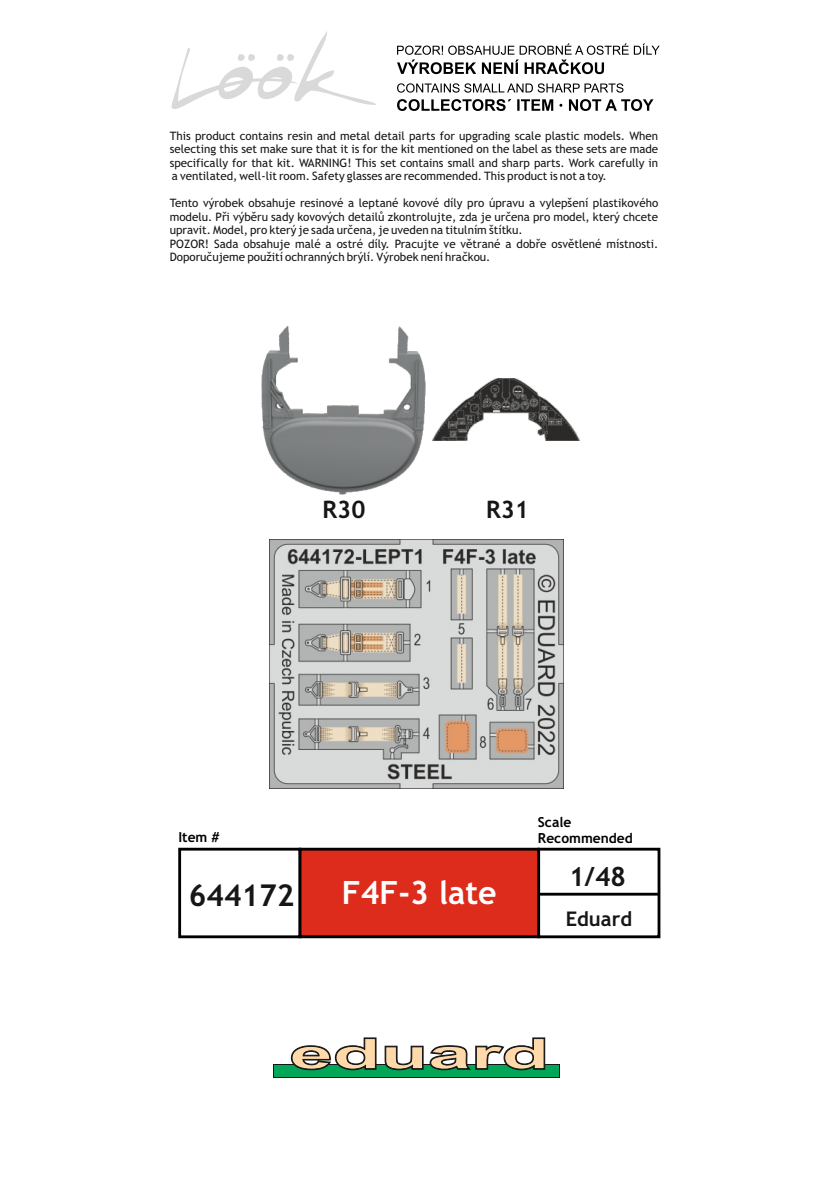
<style>
.page{position:relative;width:840px;height:1191px;background:#fff}
.page>*{position:absolute;margin:0;border:0;box-sizing:border-box;transform-origin:0 0}
.t1{font:700 32.2px "Trebuchet MS";color:#fff}
.t2{font:700 30px "Trebuchet MS";color:#151616}
.t3{font:700 26.6px "Trebuchet MS";color:#151616}
.t4{font:700 24px "Trebuchet MS";color:#151616}
.t5{font:700 20.2px "Trebuchet MS";color:#151616}
.t6{font:700 13.8px/16px "Trebuchet MS";color:#000}
.t7{font:11.6px/13.4px "Trebuchet MS";color:#151616;text-align:justify}
</style>
<div class="page">
<svg style="left:171px;top:31px;width:205px;height:78px"></svg>
<svg style="left:397px;top:43px;width:262px;height:68px"></svg>
<svg style="left:273px;top:1064px;width:286px;height:13px"></svg>
<div style="left:274px;top:1065px;width:284px;height:11px;background:#00a759"></div>
<svg style="left:291px;top:1037px;width:254px;height:33px"></svg>
<svg style="left:178px;top:847px;width:483px;height:92px"></svg>
<hr style="left:538px;top:892px;width:121px;height:3px;background:#000">
<img style="left:270px;top:539px;width:293px;height:249px">
<img style="left:261px;top:325px;width:165px;height:170px">
<img style="left:432px;top:378px;width:147px;height:62px">
<p class="t7" style="left:170px;top:130px;width:490px">This product contains resin and metal detail parts for upgrading scale plastic models. When selecting this set make sure that it is for the kit mentioned on the label as these sets are made specifically for that kit. WARNING! This set contains small and sharp parts. Work carefully in a ventilated, well-lit room. Safety glasses are recommended. This product is not a toy.</p>
<p class="t7" style="left:170px;top:197px;width:490px;text-align:left">Tento výrobek obsahuje resinové a leptané kovové díly pro úpravu a vylepšení plastikového modelu. Při výběru sady kovových detailů zkontrolujte, zda je určena pro model, který chcete upravit. Model, pro který je sada určena, je uveden na titulním štítku.<br>POZOR! Sada obsahuje malé a ostré díly. Pracujte ve větrané a dobře osvětlené místnosti.<br>Doporučujeme použití ochranných brýlí. Výrobek není hračkou.</p>
<h3 class="t4" style="left:322px;top:500px;width:44px">R30</h3>
<h3 class="t4" style="left:486px;top:500px;width:44px">R31</h3>
<p class="t6" style="left:178px;top:830px;width:43px">Item #</p>
<h2 class="t2" style="left:189px;top:884px;width:107px">644172</h2>
<h1 class="t1" style="left:342px;top:880px;width:156px">F4F-3 late</h1>
<p class="t6" style="left:537px;top:815px;width:96px">Scale<br>Recommended</p>
<h3 class="t3" style="left:568px;top:866px;width:58px">1/48</h3>
<h3 class="t5" style="left:565px;top:911px;width:68px">Eduard</h3>
</div>
